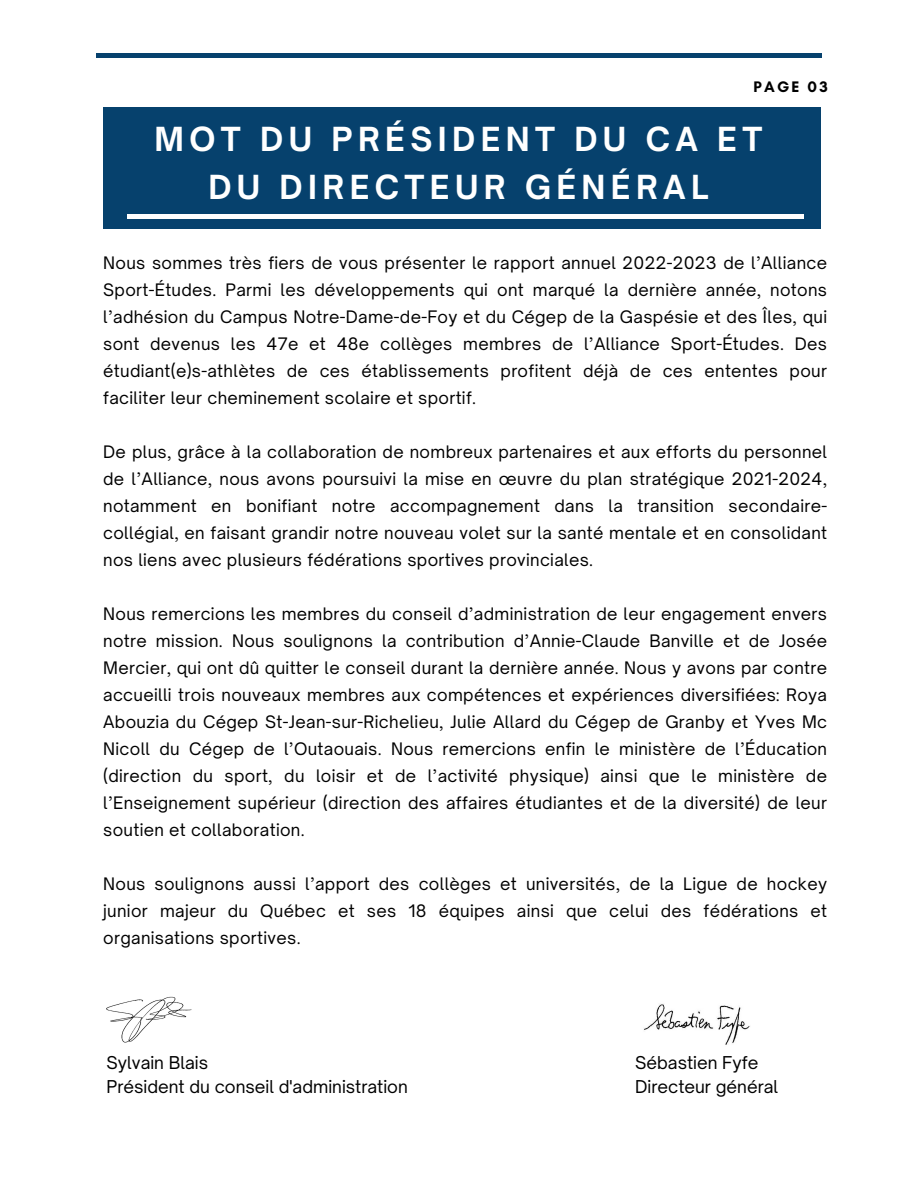
<style>
.page{position:relative;width:918px;height:1188px;background:#fff}
.page>*{position:absolute;margin:0;border:0;box-sizing:border-box;transform-origin:0 0}
.t1{font:700 31.8px/47.2px "Open Sauce One";letter-spacing:.17em;color:#fff;text-align:center}
.t2{font:16.95px "Open Sauce One";color:#000}
.t3{font:16.5px/27px "Open Sauce One";letter-spacing:.02em;color:#000;text-align:justify}
.t4{font:700 15.6px "Glacial Indifference";letter-spacing:.14em;color:#000}
</style>
<div class="page">
<div style="left:96px;top:53px;width:725px;height:5px;background:#06416d"></div>
<div style="left:103px;top:107px;width:718px;height:122px;background:#06416d"></div>
<hr style="left:127px;top:215px;width:676px;height:3px;background:#fff">
<img style="left:643px;top:1004px;width:107px;height:41px">
<img style="left:107px;top:996px;width:85px;height:47px">
<p class="t4" style="left:754px;top:77px;width:76px">PAGE 03</p>
<p class="t1" style="left:155px;top:116px;width:609px">MOT DU PRÉSIDENT DU CA ET<br>DU DIRECTEUR GÉNÉRAL</p>
<p class="t3" style="left:103px;top:249px;width:725px">Nous sommes très fiers de vous présenter le rapport annuel 2022-2023 de l’Alliance Sport-Études. Parmi les développements qui ont marqué la dernière année, notons l’adhésion du Campus Notre-Dame-de-Foy et du Cégep de la Gaspésie et des Îles, qui sont devenus les 47e et 48e collèges membres de l’Alliance Sport-Études. Des étudiant(e)s-athlètes de ces établissements profitent déjà de ces ententes pour faciliter leur cheminement scolaire et sportif.</p>
<p class="t3" style="left:103px;top:438px;width:725px">De plus, grâce à la collaboration de nombreux partenaires et aux efforts du personnel de l’Alliance, nous avons poursuivi la mise en œuvre du plan stratégique 2021-2024, notamment en bonifiant notre accompagnement dans la transition secondaire&shy;collégial, en faisant grandir notre nouveau volet sur la santé mentale et en consolidant nos liens avec plusieurs fédérations sportives provinciales.</p>
<p class="t3" style="left:103px;top:600px;width:725px">Nous remercions les membres du conseil d’administration de leur engagement envers notre mission. Nous soulignons la contribution d’Annie-Claude Banville et de Josée Mercier, qui ont dû quitter le conseil durant la dernière année. Nous y avons par contre accueilli trois nouveaux membres aux compétences et expériences diversifiées: Roya Abouzia du Cégep St-Jean-sur-Richelieu, Julie Allard du Cégep de Granby et Yves Mc Nicoll du Cégep de l’Outaouais. Nous remercions enfin le ministère de l’Éducation (direction du sport, du loisir et de l’activité physique) ainsi que le ministère de l’Enseignement supérieur (direction des affaires étudiantes et de la diversité) de leur soutien et collaboration.</p>
<p class="t3" style="left:103px;top:870px;width:725px">Nous soulignons aussi l’apport des collèges et universités, de la Ligue de hockey junior majeur du Québec et ses 18 équipes ainsi que celui des fédérations et organisations sportives.</p>
<p class="t2" style="left:107px;top:1052px;width:103px">Sylvain Blais</p>
<p class="t2" style="left:107px;top:1076px;width:303px">Président du conseil d'administration</p>
<p class="t2" style="left:635px;top:1052px;width:125px">Sébastien Fyfe</p>
<p class="t2" style="left:635px;top:1076px;width:145px">Directeur général</p>
</div>
